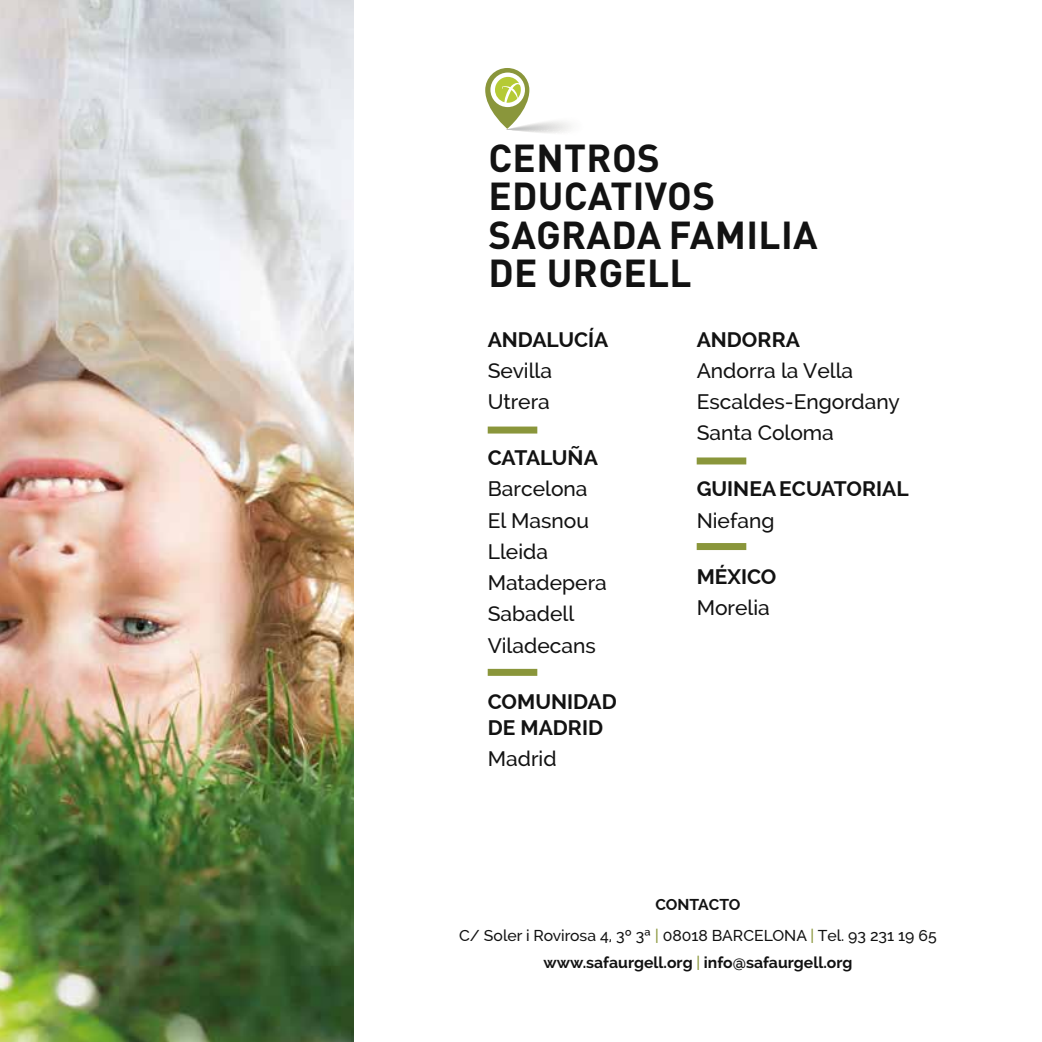
<style>
.page{position:relative;width:1042px;height:1042px;background:#fff}
.page>*{position:absolute;margin:0;border:0;box-sizing:border-box;transform-origin:0 0}
.t1{font:700 38.5px/38.5px "DIN Pro";letter-spacing:.01em;color:#121212}
.t2{font:500 21px/31.2px "Raleway";color:#121212}
.t3{font:700 21px/26.2px "Raleway";color:#121212}
.t4{font:500 15.75px/31.2px "Raleway";color:#121212;text-align:center}
.t5{font:700 15.75px "Raleway";color:#121212}
.s1{font-weight:700}
.s2{color:#8a963b}
.s3{font-weight:500;color:#8a963b}
</style>
<div class="page">
<img style="left:0;top:0;width:354px;height:1042px">
<svg style="left:485px;top:68px;width:44px;height:61px"></svg>
<div style="left:490px;top:73px;width:35px;height:34px;background:#fff;border-radius:50%"></div>
<svg style="left:489px;top:77px;width:82px;height:56px"></svg>
<div style="left:488px;top:669px;width:49px;height:7px;background:#8a963b"></div>
<div style="left:488px;top:426px;width:49px;height:7px;background:#8a963b"></div>
<div style="left:697px;top:543px;width:49px;height:7px;background:#8a963b"></div>
<div style="left:697px;top:457px;width:49px;height:7px;background:#8a963b"></div>
<h1 class="t1" style="left:488px;top:137px;width:331px;text-indent:76px">TROS<br>EDUCATIVOS<br>SAGRADA FAMILIA<br>DE URG</h1>
<h1 class="t1" style="left:488px;top:137px;width:25px">CEN</h1>
<h1 class="t1" style="left:623px;top:253px;width:70px">ELL</h1>
<p class="t3" style="left:488px;top:326px;width:122px">ANDALUCÍA</p>
<p class="t2" style="left:488px;top:355px;width:66px">Sevilla<br>Utrera</p>
<p class="t3" style="left:488px;top:445px;width:112px">CATALUÑA</p>
<p class="t2" style="left:488px;top:473px;width:121px">Barcelona<br>El Masnou<br>Lleida<br>Matadepera<br>Sabadell<br>Viladecans</p>
<p class="t3" style="left:488px;top:688px;width:131px">COMUNIDAD<br>DE MADRID</p>
<p class="t2" style="left:488px;top:743px;width:70px">Madrid</p>
<p class="t3" style="left:697px;top:326px;width:105px">ANDORRA</p>
<p class="t2" style="left:697px;top:355px;width:205px">Andorra la Vella<br>Escaldes-Engordany<br>Santa Coloma</p>
<p class="t3" style="left:697px;top:476px;width:214px">GUINEA ECUATORIAL</p>
<p class="t2" style="left:697px;top:505px;width:79px">Niefang</p>
<p class="t3" style="left:697px;top:563px;width:81px">MÉXICO</p>
<p class="t2" style="left:697px;top:592px;width:75px">Morelia</p>
<p class="t4" style="left:459px;top:889px;width:479px"><span class="s1">CONTACTO<br></span>C/ Soler i Rovirosa 4, 3º 3ª <span class="s2">|</span> 08018 BARCELONA <span class="s2">|</span> Tel. 93 231 19 65</p>
<p class="t5" style="left:543px;top:953px;width:310px">www.safaurgell.org <span class="s3">|</span> info@safaurgell.org</p>
</div>
